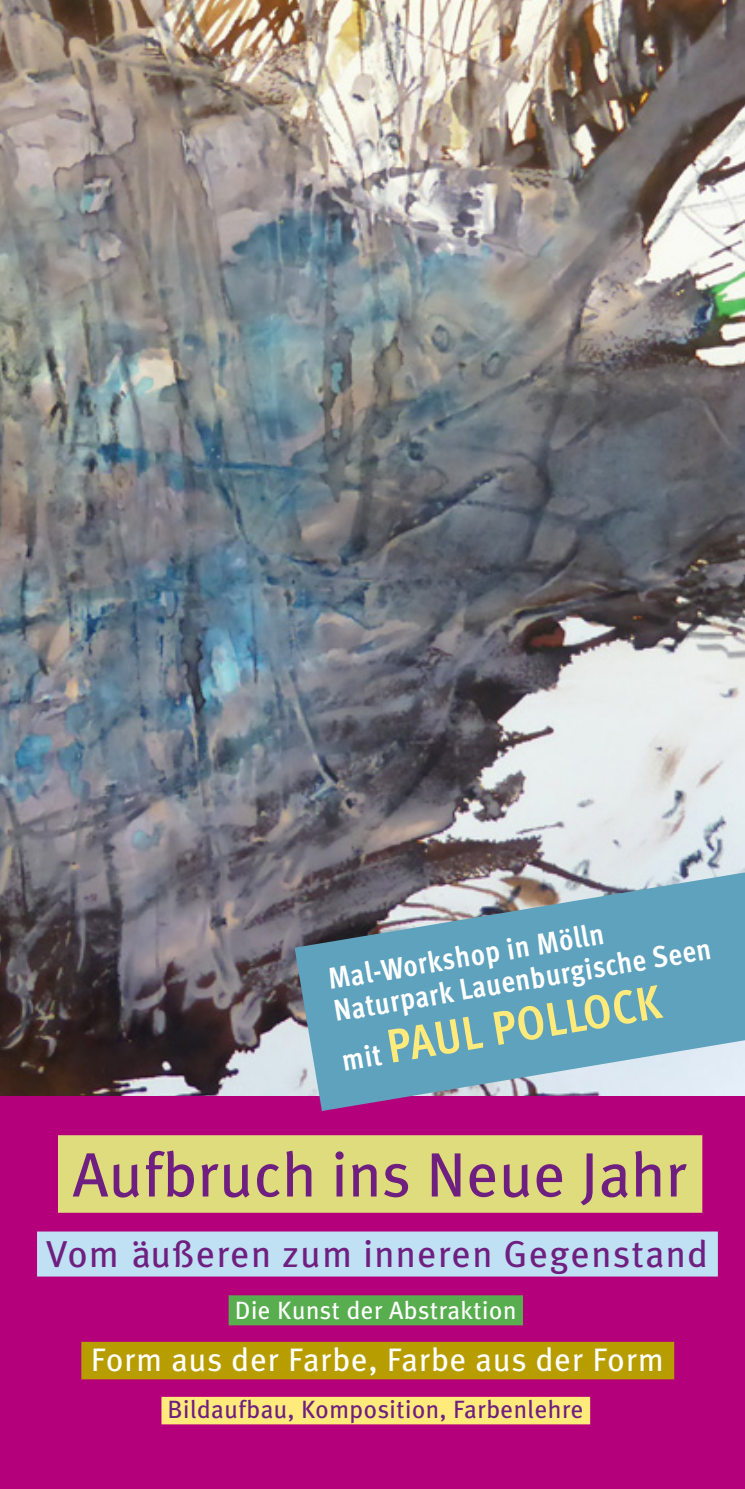
<style>
.page{position:relative;width:745px;height:1489px;background:#fff}
.page>*{position:absolute;margin:0;border:0;box-sizing:border-box;transform-origin:0 0}
.t1{font:62.5px "Meta Plus";letter-spacing:.01em;color:#6f1f80}
.t2{font:47.5px "Meta Cond Boldl F";color:#ffeb7c}
.t3{font:37.5px "Meta Plus";letter-spacing:.04em;color:#6f1f80}
.t4{font:32.5px "Meta Plus";letter-spacing:.03em;color:#fff}
.t5{font:30px/33px "Meta Cond Boldl F";color:#fff}
.t6{font:25px "Meta Plus";letter-spacing:.02em;color:#6f1f80}
.t7{font:25px "Meta Plus";letter-spacing:.02em;color:#fff}
</style>
<div class="page">
<div style="left:0;top:0;width:744px;height:1488px;background:#b5007c"></div>
<img style="left:0;top:0;width:744px;height:1095px">
<div style="left:58px;top:1135px;width:643px;height:77px;background:#dfdc7d"></div>
<div style="left:37px;top:1231px;width:680px;height:45px;background:#c0e0f3"></div>
<div style="left:228px;top:1295px;width:294px;height:30px;background:#58ae4f"></div>
<div style="left:81px;top:1341px;width:592px;height:38px;background:#b89d00"></div>
<div style="left:161px;top:1396px;width:428px;height:28px;background:#ffeb7c"></div>
<svg style="left:294px;top:872px;width:450px;height:238px;fill:#5fa2bd"></svg>
<svg style="left:343px;top:1044px;width:39px;height:26px"></svg>
<p class="t5" style="left:325px;top:963px;width:383px;rotate:-10deg">Mal-Workshop in Mölln<br>Naturpark Lauenburgische Seen</p>
<h2 class="t2" style="left:383px;top:1018px;width:278px;rotate:-9deg">Paul Poll ock</h2>
<h1 class="t1" style="left:73px;top:1138px;width:615px">Aufbruch ins Neue Jahr</h1>
<p class="t3" style="left:46px;top:1231px;width:662px">Vom äußeren zum inneren Gegenstand</p>
<p class="t7" style="left:234px;top:1295px;width:283px">Die Kunst der Abstraktion</p>
<p class="t4" style="left:91px;top:1340px;width:574px">Form aus der Farbe, Farbe aus der Form</p>
<p class="t6" style="left:167px;top:1394px;width:417px">Bildaufbau, Komposition, Farbenlehre</p>
</div>
